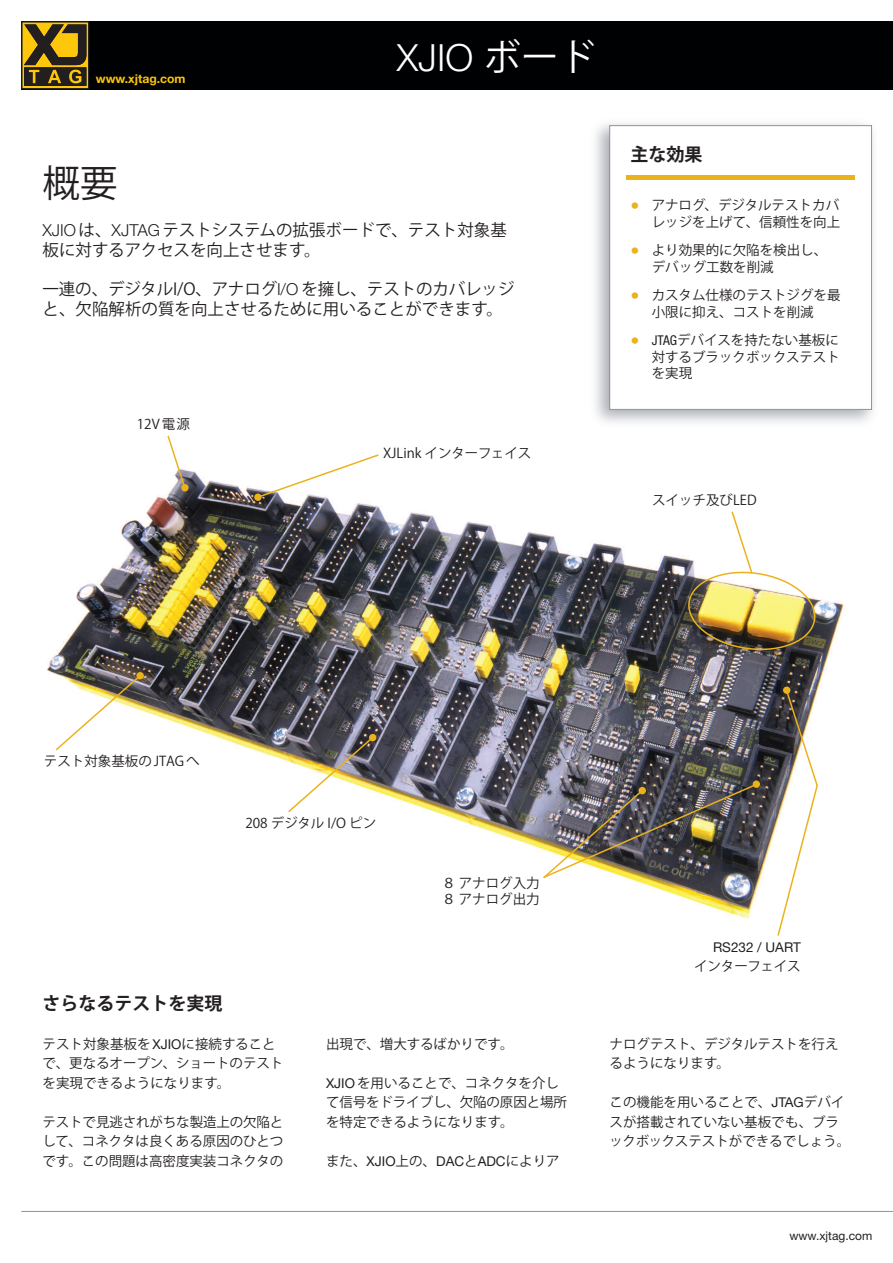
<style>
.page{position:relative;width:893px;height:1263px;background:#fff}
.page>*{position:absolute;margin:0;border:0;box-sizing:border-box;transform-origin:0 0}
.t1{font:300 37.5px "Helvetica Neue LT";color:#fff}
.t2{font:37.5px "Koz Go Pro";color:#231f20}
.t3{font:700 18px "Koz Go Pro";color:#231f20}
.t4{font:16.5px/19.5px "Koz Go Pro";color:#231f20}
.t5{font:13.5px/19.5px "Koz Go Pro";color:#231f20}
.t6{font:13.5px "Helvetica Neue LT";color:#231f20}
.t7{font:700 12.15px "Helvetica Neue LT";color:#fec70c}
.t8{font:12px "Helvetica Neue LT";color:#231f20}
.s1{font-family:"Koz Go Pro";font-weight:400}
.s2{font-family:"Helvetica Neue LT";font-weight:300}
.s3{font-family:"Helvetica Neue";font-stretch:condensed;font-size:18px;color:#eab21b}
.s4{font-family:"Helvetica Neue";font-stretch:condensed}
.s5{font-family:"Helvetica Neue LT"}
</style>
<div class="page">
<div style="left:21px;top:21px;width:872px;height:68px;background:#000103"></div>
<svg style="left:21px;top:21px;width:68px;height:68px;background:#7a6116"></svg>
<hr style="left:21px;top:1211px;width:872px;height:1px;background:#8f9299">
<div style="left:609px;top:125px;width:263px;height:285px;border:1px solid #8f9299"></div>
<hr style="left:626px;top:175px;width:229px;height:4px;background:#eab21b">
<img style="left:47px;top:470px;width:797px;height:449px">
<div style="left:652px;top:493px;width:157px;height:24px;background:#fff"></div>
<div style="left:44px;top:754px;width:164px;height:24px;background:#fff"></div>
<div style="left:383px;top:446px;width:177px;height:26px;background:#fff"></div>
<div style="left:442px;top:876px;width:100px;height:45px;background:#fff"></div>
<div style="left:245px;top:816px;width:172px;height:28px;background:#fff"></div>
<svg style="left:256px;top:454px;width:124px;height:45px"></svg>
<img style="left:287px;top:736px;width:87px;height:78px">
<div style="left:254px;top:493px;width:8px;height:8px;background:#eab21b;border-radius:4px"></div>
<div style="left:369px;top:734px;width:7px;height:7px;background:#eab21b;border-radius:4px"></div>
<img style="left:54px;top:674px;width:88px;height:78px">
<div style="left:136px;top:672px;width:8px;height:7px;background:#eab21b;border-radius:4px"></div>
<img style="left:541px;top:782px;width:217px;height:98px">
<div style="left:753px;top:780px;width:7px;height:8px;background:#eab21b;border-radius:4px"></div>
<div style="left:639px;top:787px;width:7px;height:7px;background:#eab21b;border-radius:4px"></div>
<img style="left:685px;top:510px;width:133px;height:144px">
<svg style="left:776px;top:688px;width:43px;height:248px"></svg>
<svg style="left:181px;top:484px;width:8px;height:7px"></svg>
<svg style="left:166px;top:435px;width:21px;height:55px"></svg>
<p class="t7" style="left:96px;top:72px;width:91px">www.xjtag.com</p>
<h1 class="t1" style="left:397px;top:35px;width:201px">XJIO <span class="s1">ボード</span></h1>
<h1 class="t2" style="left:43px;top:159px;width:76px">概要</h1>
<p class="t4" style="left:43px;top:221px;width:466px"><span class="s2">XJIO</span>は、<span class="s2">XJTAG</span>テストシステムの拡張ボードで、テスト対象基板に対するアクセスを向上させます。</p>
<p class="t4" style="left:43px;top:280px;width:473px">一連の、デジタルI/O、アナログ<span class="s2">I/O</span> を擁し、テストのカバレッジと、欠陥解析の質を向上させるために用いることができます。</p>
<p class="t5" style="left:137px;top:415px;width:55px">12V電源</p>
<p class="t5" style="left:383px;top:444px;width:150px">XJLink インターフェイス</p>
<h2 class="t3" style="left:630px;top:143px;width:73px">主な効果</h2>
<p class="t5" style="left:630px;top:197px;width:211px;line-height:16.5px;text-align:right"><span class="s3">•</span> アナログ、デジタルテストカバレッジを上げて、信頼性を向上</p>
<p class="t5" style="left:652px;top:242px;width:177px;line-height:16.5px;text-indent:-21px"><span class="s3">•</span> より効果的に欠陥を検出し、デバッグ工数を削減</p>
<p class="t5" style="left:630px;top:287px;width:211px;line-height:16.5px;text-align:center"><span class="s3">•</span> カスタム仕様のテストジグを最小限に抑え、コストを削減</p>
<p class="t5" style="left:652px;top:332px;width:190px;line-height:16.5px;text-align:justify;text-indent:-21px"><span class="s3">•</span> <span class="s4">JTAG</span>デバイスを持たない基板に対するブラックボックステストを実現</p>
<p class="t5" style="left:652px;top:490px;width:106px">スイッチ及びLED</p>
<p class="t5" style="left:44px;top:752px;width:157px">テスト対象基板のJTAGへ</p>
<p class="t5" style="left:245px;top:814px;width:132px">208 デジタル I/O ピン</p>
<p class="t5" style="left:442px;top:875px;width:99px;line-height:16.2px">８アナログ入力<br>８アナログ出力</p>
<h2 class="t3" style="left:43px;top:991px;width:182px">さらなるテストを実現</h2>
<p class="t5" style="left:43px;top:1034px;width:242px">テスト対象基板を<span class="s5">XJIO</span>に接続することで、更なるオープン、ショートのテストを実現できるようになります。</p>
<p class="t5" style="left:43px;top:1112px;width:242px;text-align:justify">テストで見逃されがちな製造上の欠陥として、コネクタは良くある原因のひとつです。この問題は高密度実装コネクタの</p>
<p class="t5" style="left:326px;top:1034px;width:189px">出現で、増大するばかりです。</p>
<p class="t5" style="left:326px;top:1073px;width:242px"><span class="s5">XJIO</span>を用いることで、コネクタを介して信号をドライブし、欠陥の原因と場所を特定できるようになります。</p>
<p class="t5" style="left:326px;top:1151px;width:235px">また、<span class="s5">XJIO</span>上の、<span class="s5">DAC</span>と<span class="s5">ADC</span>によりア</p>
<p class="t6" style="left:713px;top:939px;width:89px">RS232 / UART</p>
<p class="t5" style="left:694px;top:956px;width:108px">インターフェイス</p>
<p class="t5" style="left:609px;top:1034px;width:231px">ナログテスト、デジタルテストを行えるようになります。</p>
<p class="t5" style="left:609px;top:1093px;width:242px">この機能を用いることで、<span class="s5">JTAG</span>デバイスが搭載されていない基板でも、ブラックボックステストができるでしょう。</p>
<p class="t8" style="left:789px;top:1229px;width:84px">www.xjtag.com</p>
</div>
